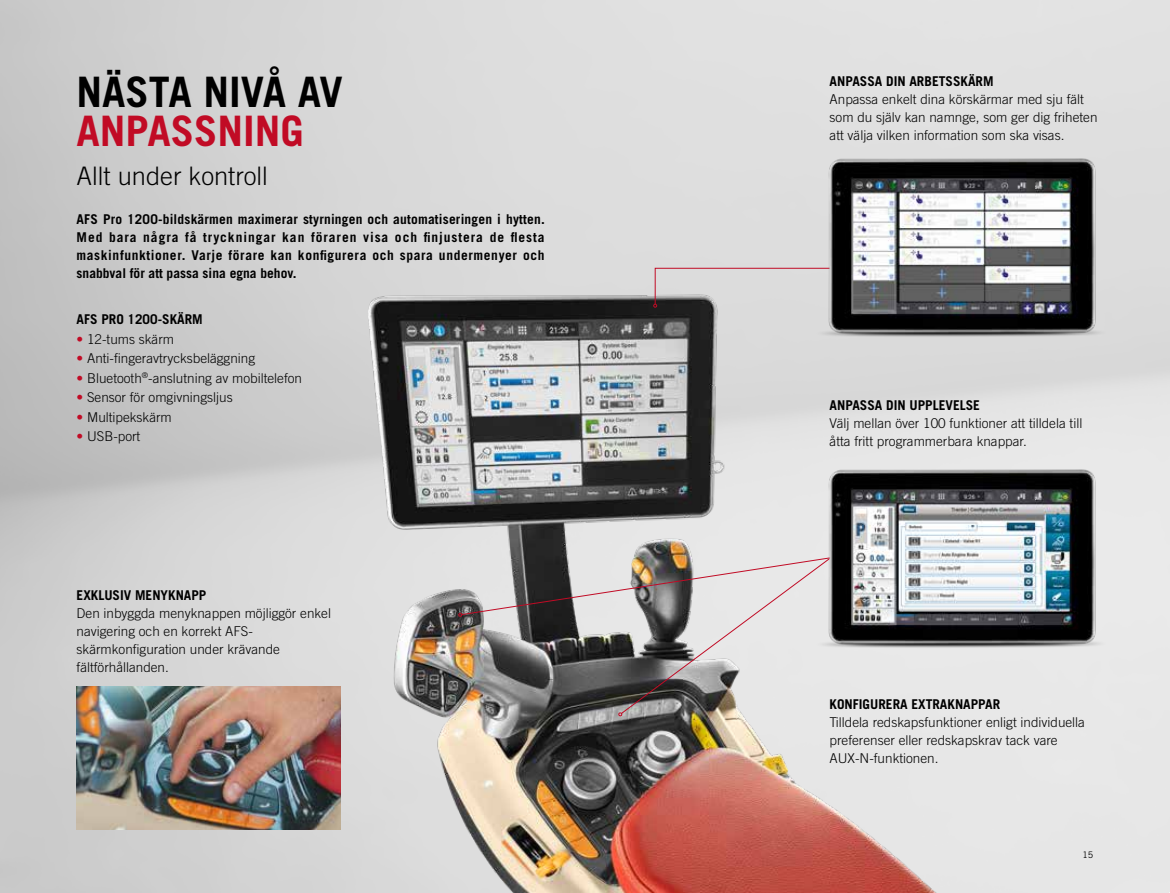
<style>
.page{position:relative;width:1170px;height:893px;background:#fff}
.page>*{position:absolute;margin:0;border:0;box-sizing:border-box;transform-origin:0 0}
.t1{font:700 42px "Trade Gothic LT Pro";color:#000}
.t2{font:700 42px "Trade Gothic LT Pro";color:#c10b25}
.t3{font:300 25.5px "Trade Gothic LT Pro";color:#000}
.t4{font:300 13.5px/18px "Trade Gothic LT Pro";color:#000}
.t5{font:700 13.5px/18px "Trade Gothic LT Pro";color:#000;text-align:justify}
.t6{font:9px "Trade Gothic LT Pro";color:#000}
.s1{color:#c10b25}
</style>
<div class="page">
<img style="left:0;top:0;width:1169px;height:893px">
<img style="left:157px;top:264px;width:1012px;height:629px">
<svg style="left:653px;top:267px;width:131px;height:41px;background:#c6c0c1"></svg>
<img style="left:784px;top:128px;width:355px;height:235px">
<svg style="left:458px;top:550px;width:162px;height:67px;background:#9f9c9d"></svg>
<svg style="left:620px;top:521px;width:259px;height:193px;background:#bab7b5"></svg>
<svg style="left:617px;top:712px;width:6px;height:5px"></svg>
<img style="left:784px;top:439px;width:355px;height:235px">
<img style="left:77px;top:686px;width:263px;height:144px">
<h1 class="t1" style="left:77px;top:66px;width:268px">NÄSTA NIVÅ AV</h1>
<h1 class="t2" style="left:77px;top:105px;width:229px">ANPASSNING</h1>
<h2 class="t3" style="left:77px;top:161px;width:193px">Allt under kontroll</h2>
<p class="t5" style="left:77px;top:210px;width:469px">AFS Pro 1200-bildskärmen maximerar styrningen och automatiseringen i hytten.<br>Med bara några få tryckningar kan föraren visa och finjustera de flesta maskinfunktioner. Varje förare kan konfigurera och spara undermenyer och snabbval för att passa sina egna behov.</p>
<p class="t5" style="left:77px;top:310px;width:128px">AFS PRO 1200-SKÄRM</p>
<p class="t4" style="left:77px;top:330px;width:99px"><span class="s1">•</span> 12-tums skärm</p>
<p class="t4" style="left:77px;top:349px;width:180px"><span class="s1">•</span> Anti-fingeravtrycksbeläggning</p>
<p class="t4" style="left:77px;top:369px;width:227px"><span class="s1">•</span> Bluetooth<sup>®</sup>-anslutning av mobiltelefon</p>
<p class="t4" style="left:77px;top:388px;width:157px"><span class="s1">•</span> Sensor för omgivningsljus</p>
<p class="t4" style="left:77px;top:408px;width:97px"><span class="s1">•</span> Multipekskärm</p>
<p class="t4" style="left:77px;top:427px;width:65px"><span class="s1">•</span> USB-port</p>
<p class="t5" style="left:77px;top:586px;width:131px">EXKLUSIV MENYKNAPP</p>
<p class="t4" style="left:77px;top:604px;width:256px">Den inbyggda menyknappen möjliggör enkel navigering och en korrekt AFS&shy;skärmkonfiguration under krävande fältförhållanden.</p>
<p class="t5" style="left:829px;top:72px;width:165px">ANPASSA DIN ARBETSSKÄRM</p>
<p class="t4" style="left:829px;top:90px;width:269px">Anpassa enkelt dina körskärmar med sju fält som du själv kan namnge, som ger dig friheten att välja vilken information som ska visas.</p>
<p class="t5" style="left:829px;top:396px;width:152px">ANPASSA DIN UPPLEVELSE</p>
<p class="t4" style="left:829px;top:414px;width:254px">Välj mellan över 100 funktioner att tilldela till åtta fritt programmerbara knappar.</p>
<p class="t5" style="left:829px;top:695px;width:172px">KONFIGURERA EXTRAKNAPPAR</p>
<p class="t4" style="left:829px;top:713px;width:257px">Tilldela redskapsfunktioner enligt individuella preferenser eller redskapskrav tack vare<br>AUX-N-funktionen.</p>
<p class="t6" style="left:1082px;top:849px;width:12px">15</p>
</div>
